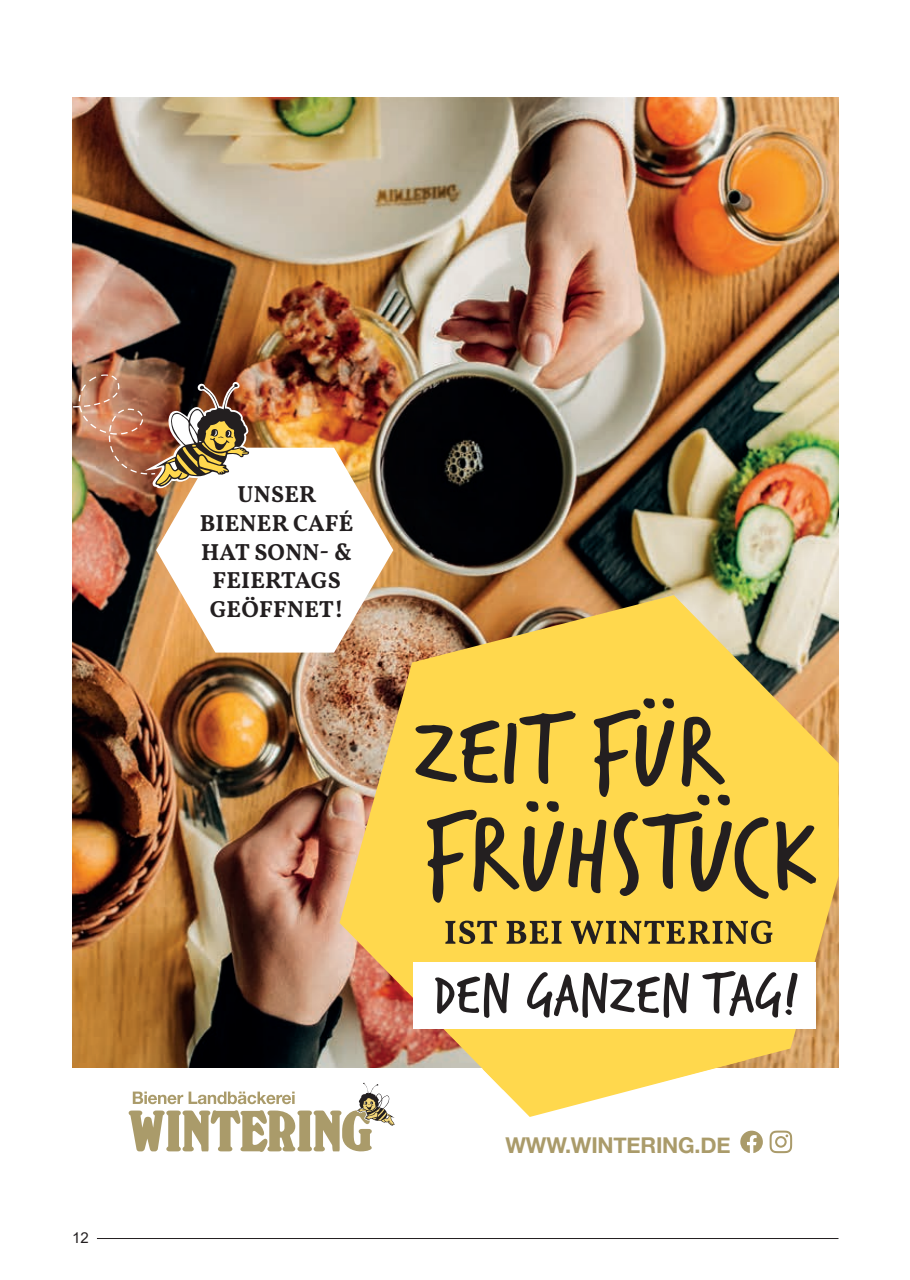
<style>
.page{position:relative;width:910px;height:1280px;background:#fff}
.page>*{position:absolute;margin:0;border:0;box-sizing:border-box;transform-origin:0 0}
.t1{font:700 23.4px/28.7px "Vollkorn";letter-spacing:.01em;color:#231f20;text-align:center}
.t2{font:700 21.75px "Helvetica Neue";letter-spacing:-.01em;color:#aa9b6a}
.t3{font:15px "Arial";color:#231f20}
</style>
<div class="page">
<hr style="left:97px;top:1238px;width:741px;height:1px;background:#231f20">
<img style="left:72px;top:98px;width:766px;height:970px">
<img style="left:340px;top:595px;width:498px;height:474px">
<svg style="left:483px;top:1060px;width:265px;height:57px"></svg>
<div style="left:414px;top:962px;width:402px;height:66px;background:#fff"></div>
<svg style="left:435px;top:973px;width:74px;height:45px"></svg>
<svg style="left:527px;top:972px;width:162px;height:46px"></svg>
<svg style="left:702px;top:971px;width:95px;height:46px"></svg>
<svg style="left:416px;top:698px;width:353px;height:205px;background:#caab42"></svg>
<svg style="left:776px;top:821px;width:40px;height:69px;background:#9e8639"></svg>
<svg style="left:445px;top:921px;width:52px;height:23px"></svg>
<svg style="left:507px;top:921px;width:55px;height:23px"></svg>
<svg style="left:571px;top:921px;width:201px;height:23px;background:#a18939"></svg>
<svg style="left:129px;top:1082px;width:266px;height:70px"></svg>
<svg style="left:740px;top:1131px;width:23px;height:22px"></svg>
<svg style="left:770px;top:1130px;width:22px;height:23px"></svg>
<svg style="left:156px;top:448px;width:237px;height:205px"></svg>
<img style="left:72px;top:374px;width:179px;height:114px">
<p class="t1" style="left:200px;top:479px;width:155px">UNSER<br>BIENER CAFÉ<br>HAT SONN- &amp;<br>FEIERTAGS<br>GEÖFFNET!</p>
<p class="t3" style="left:72px;top:1228px;width:18px">12</p>
<p class="t2" style="left:506px;top:1128px;width:226px">WWW.WINTERING.DE</p>
</div>
